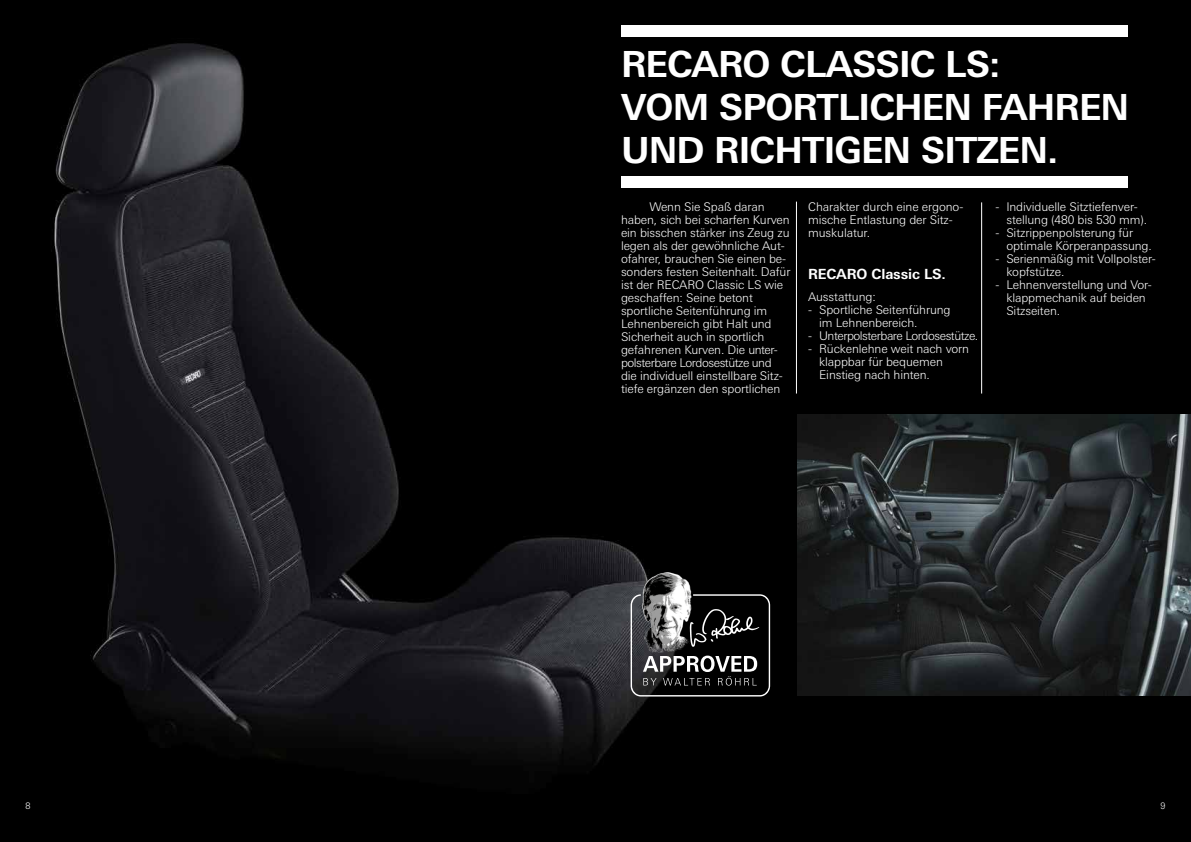
<style>
.page{position:relative;width:1191px;height:842px;background:#fff}
.page>*{position:absolute;margin:0;border:0;box-sizing:border-box;transform-origin:0 0}
.t1{font:700 36px/43.2px "Univers Next W1 G";letter-spacing:-.025em;color:#fff}
.t2{font:700 14px "Univers Next W1 G";letter-spacing:-.01em;color:#fff}
.t3{font:300 12px/13px "Univers Next W1 G";letter-spacing:-.01em;color:#fff}
.t4{font:300 12px "Univers Next W1 G";letter-spacing:-.04em;color:#fff}
.t5{font:300 9px "Univers Next W1 G";color:#fff}
</style>
<div class="page">
<img style="left:0;top:0;width:1191px;height:842px">
<hr style="left:796px;top:202px;width:1px;height:191px;background:#fff">
<hr style="left:981px;top:202px;width:1px;height:191px;background:#fff">
<div style="left:621px;top:26px;width:506px;height:11px;background:#fff"></div>
<div style="left:621px;top:177px;width:506px;height:11px;background:#fff"></div>
<img style="left:797px;top:415px;width:394px;height:280px">
<img style="left:636px;top:572px;width:63px;height:22px">
<svg style="left:630px;top:594px;width:140px;height:102px;background:#424343"></svg>
<h1 class="t1" style="left:621px;top:42px;width:510px">RECARO CLASSIC LS:<br>VOM SPORTLICHEN FAHREN<br>UND RICHTIGEN SITZEN.</h1>
<p class="t3" style="left:621px;top:200px;width:171px;text-indent:28px">Wenn Sie Spaß daran haben, sich bei scharfen Kurven ein bisschen stärker ins Zeug zu legen als der gewöhnliche Aut&shy;ofahrer, brauchen Sie einen be&shy;sonders festen Seitenhalt. Dafür ist der RECARO Classic LS wie geschaffen: Seine betont sportliche Seitenführung im<br>Lehnenbereich gibt Halt und<br>Sicherheit auch in sportlich gefahrenen Kurven. Die unter&shy;polsterbare Lordosestütze und die individuell einstellbare Sitz&shy;tiefe ergänzen den sportlichen</p>
<p class="t3" style="left:808px;top:200px;width:157px">Charakter durch eine ergono&shy;mische Entlastung der Sitz&shy;muskulatur.</p>
<p class="t2" style="left:808px;top:266px;width:139px">RECARO Classic LS.</p>
<p class="t3" style="left:808px;top:291px;width:69px">Ausstattung:</p>
<p class="t3" style="left:819px;top:304px;width:133px;text-indent:-11px">- Sportliche Seitenführung im Lehnenbereich.</p>
<p class="t4" style="left:808px;top:329px;width:172px">- Unterpolsterbare Lordosestütze.</p>
<p class="t3" style="left:819px;top:343px;width:151px;text-indent:-11px">- Rückenlehne weit nach vorn klappbar für bequemen<br>Einstieg nach hinten.</p>
<p class="t3" style="left:1006px;top:200px;width:142px;text-indent:-11px">- Individuelle Sitztiefenver&shy;stellung (480 bis 530 mm).</p>
<p class="t3" style="left:1006px;top:226px;width:147px;text-indent:-11px">- Sitzrippenpolsterung für optimale Körperanpassung.</p>
<p class="t3" style="left:1006px;top:252px;width:151px;text-indent:-11px">- Serienmäßig mit Vollpolster&shy;kopfstütze.</p>
<p class="t3" style="left:1006px;top:278px;width:147px;text-indent:-11px">- Lehnenverstellung und Vor&shy;klappmechanik auf beiden<br>Sitzseiten.</p>
<p class="t5" style="left:26px;top:801px;width:7px">8</p>
<p class="t5" style="left:1160px;top:801px;width:7px">9</p>
</div>
